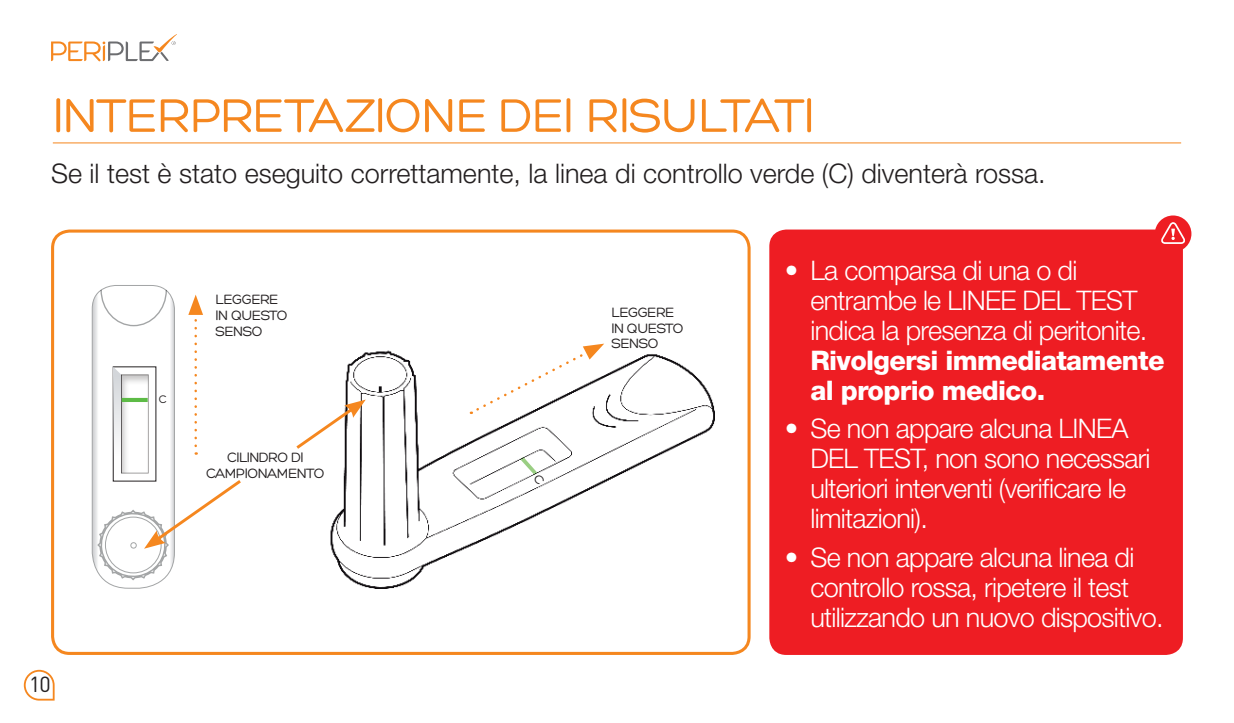
<style>
.page{position:relative;width:1234px;height:723px;background:#fff}
.page>*{position:absolute;margin:0;border:0;box-sizing:border-box;transform-origin:0 0}
.t1{font:51px "Hero";letter-spacing:-.025em;color:#f5871f}
.t2{font:300 27px/30px "Helvetica Neue LT Std";letter-spacing:-.025em;color:#fff}
.t3{font:300 27px "Helvetica Neue LT Std";color:#231f20}
.t4{font:800 27px/30px "Helvetica Neue LT Std";letter-spacing:-.025em;color:#fff}
.t5{font:21.6px "DIN";color:#231f20}
.t6{font:14.7px/15.6px "Hero";letter-spacing:-.04em;color:#231f20}
.t7{font:12px "Hero";color:#231f20}
</style>
<div class="page">
<svg style="left:24px;top:670px;width:31px;height:30px"></svg>
<svg style="left:51px;top:34px;width:126px;height:28px"></svg>
<hr style="left:53px;top:142px;width:1127px;height:1px;background:#f5871f">
<div style="left:51px;top:229px;width:699px;height:426px;border:3px solid #f5871f;border-radius:17px"></div>
<img style="left:330px;top:343px;width:384px;height:245px">
<svg style="left:92px;top:285px;width:149px;height:304px"></svg>
<svg style="left:296px;top:399px;width:70px;height:53px"></svg>
<div style="left:769px;top:229px;width:413px;height:426px;background:#ee1d23;border-radius:17px"></div>
<div style="left:1154px;top:215px;width:37px;height:37px;background:#ee1d23;border-radius:50%"></div>
<svg style="left:1161px;top:222px;width:23px;height:22px"></svg>
<svg style="left:520px;top:457px;width:25px;height:29px"></svg>
<h1 class="t1" style="left:53px;top:89px;width:763px">INTERPRETAZIONE DEI RISULTATI</h1>
<p class="t3" style="left:51px;top:157px;width:995px">Se il test è stato eseguito correttamente, la linea di controllo verde (C) diventerà rossa.</p>
<p class="t5" style="left:29px;top:671px;width:23px">10</p>
<p class="t7" style="left:159px;top:393px;width:9px">C</p>
<p class="t6" style="left:215px;top:292px;width:74px">LEGGERE<br>IN QUESTO<br>SENSO</p>
<p class="t6" style="left:206px;top:449px;width:120px;text-align:center">CILINDRO DI<br>CAMPIONAMENTO</p>
<p class="t6" style="left:611px;top:305px;width:74px">LEGGERE<br>IN QUESTO<br>SENSO</p>
<p class="t2" style="left:810px;top:255px;width:338px;text-indent:-26px">• La comparsa di una o di entrambe le LINEE DEL TEST indica la presenza di peritonite.</p>
<p class="t4" style="left:810px;top:345px;width:355px">Rivolgersi immediatamente al proprio medico.</p>
<p class="t2" style="left:810px;top:413px;width:341px;text-indent:-26px">• Se non appare alcuna LINEA<br>DEL TEST, non sono necessari ulteriori interventi (verificare le limitazioni).</p>
<p class="t2" style="left:810px;top:542px;width:354px;text-indent:-26px">• Se non appare alcuna linea di controllo rossa, ripetere il test utilizzando un nuovo dispositivo.</p>
</div>
